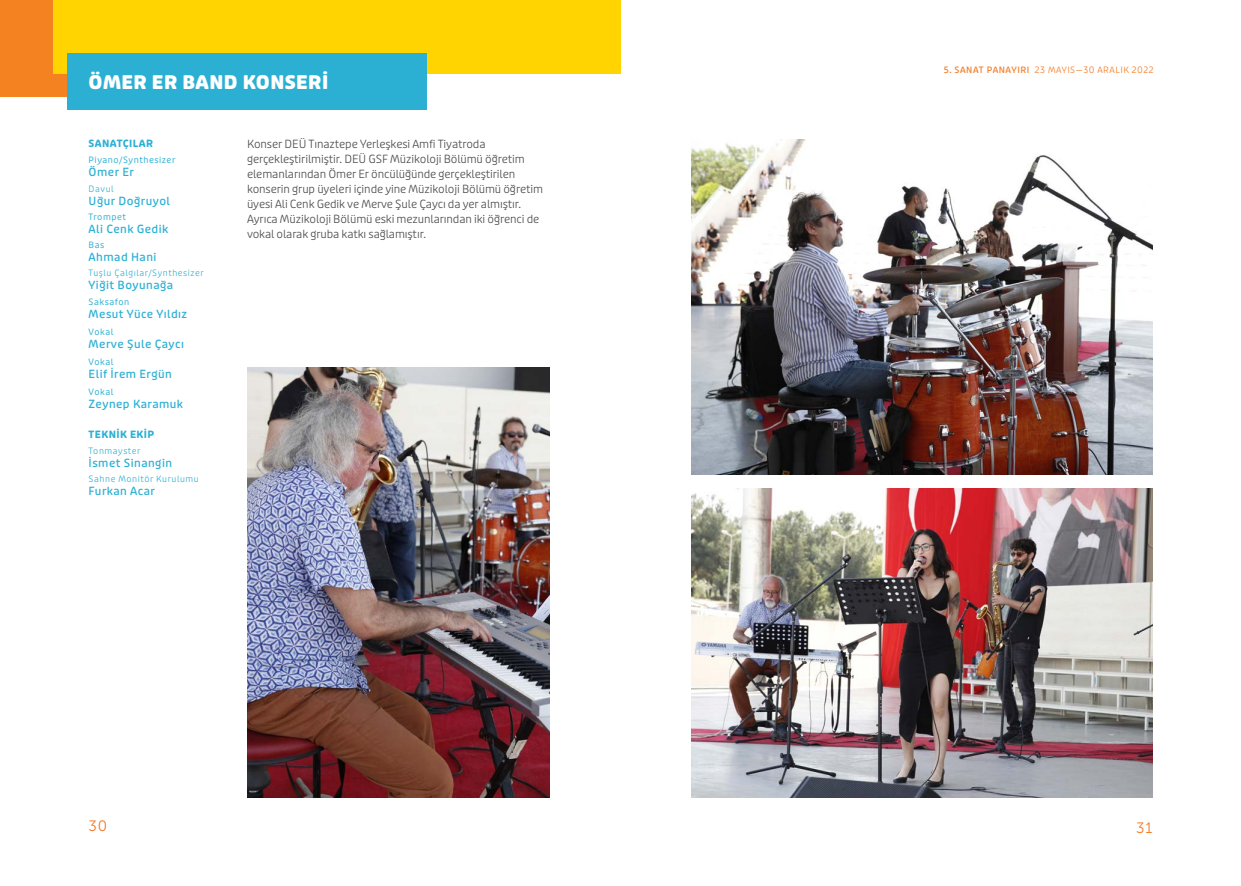
<style>
.page{position:relative;width:1241px;height:886px;background:#fff}
.page>*{position:absolute;margin:0;border:0;box-sizing:border-box;transform-origin:0 0}
.t1{font:700 expanded 18.75px "Puffin Display Soft";letter-spacing:.02em;color:#fff}
.t2{font:15px "Museo Sans 300";color:#f47921}
.t3{font:300 11.25px/15px "Puffin Display Soft";letter-spacing:-.01em;color:#494a4b}
.t4{font:11.25px "Puffin Display Soft Medm";letter-spacing:.04em;color:#2bb0d4}
.t5{font:700 10px "Puffin Display Soft";letter-spacing:.04em;color:#2bb0d4}
.t6{font:300 8.75px "Puffin Display Soft";letter-spacing:.06em;color:#2bb0d4}
.t7{font:8.75px "Puffin Display Soft";letter-spacing:.06em;color:#2bb0d4}
.t8{font:300 8.75px "Puffin Display Soft";letter-spacing:.06em;color:#f47921}
.s1{font-family:"Puffin Display Soft Medm";font-weight:400}
</style>
<div class="page">
<div style="left:0;top:0;width:74px;height:96px;background:#f58220"></div>
<div style="left:53px;top:0;width:567px;height:74px;background:#ffd400"></div>
<div style="left:68px;top:53px;width:359px;height:56px;background:#2bb0d4"></div>
<img style="left:691px;top:488px;width:461px;height:309px">
<img style="left:691px;top:140px;width:461px;height:335px">
<img style="left:247px;top:367px;width:302px;height:430px">
<p class="t1" style="left:89px;top:70px;width:241px">ÖMER ER BAND KONSERİ</p>
<p class="t5" style="left:89px;top:138px;width:66px">SANATÇILAR</p>
<p class="t7" style="left:89px;top:155px;width:88px">Piyano/Synthesizer</p>
<p class="t4" style="left:89px;top:166px;width:47px">Ömer Er</p>
<p class="t6" style="left:89px;top:183px;width:27px">Davul</p>
<p class="t4" style="left:89px;top:194px;width:83px">Uğur Doğruyol</p>
<p class="t7" style="left:89px;top:212px;width:39px">Trompet</p>
<p class="t4" style="left:89px;top:222px;width:81px">Ali Cenk Gedik</p>
<p class="t7" style="left:89px;top:240px;width:17px">Bas</p>
<p class="t4" style="left:89px;top:250px;width:69px">Ahmad Hani</p>
<p class="t6" style="left:89px;top:268px;width:117px">Tuşlu Çalgılar/Synthesizer</p>
<p class="t4" style="left:89px;top:279px;width:86px">Yiğit Boyunağa</p>
<p class="t7" style="left:89px;top:296px;width:42px">Saksafon</p>
<p class="t4" style="left:89px;top:307px;width:100px">Mesut Yüce Yıldız</p>
<p class="t7" style="left:89px;top:327px;width:26px">Vokal</p>
<p class="t7" style="left:89px;top:357px;width:26px">Vokal</p>
<p class="t7" style="left:89px;top:387px;width:26px">Vokal</p>
<p class="t4" style="left:89px;top:337px;width:97px">Merve Şule Çaycı</p>
<p class="t4" style="left:89px;top:367px;width:85px">Elif İrem Ergün</p>
<p class="t4" style="left:89px;top:398px;width:96px">Zeynep Karamuk</p>
<p class="t5" style="left:89px;top:428px;width:67px">TEKNİK EKİP</p>
<p class="t6" style="left:89px;top:445px;width:53px">Tonmayster</p>
<p class="t4" style="left:89px;top:456px;width:85px">İsmet Sinangin</p>
<p class="t6" style="left:89px;top:474px;width:112px">Sahne Monitör Kurulumu</p>
<p class="t4" style="left:89px;top:484px;width:68px">Furkan Acar</p>
<p class="t3" style="left:247px;top:137px;width:297px">Konser DEÜ Tınaztepe Yerleşkesi Amfi Tiyatroda gerçekleştirilmiştir. DEÜ GSF Müzikoloji Bölümü öğretim elemanlarından Ömer Er öncülüğünde gerçekleştirilen konserin grup üyeleri içinde yine Müzikoloji Bölümü öğretim üyesi Ali Cenk Gedik ve Merve Şule Çaycı da yer almıştır.<br>Ayrıca Müzikoloji Bölümü eski mezunlarından iki öğrenci de vokal olarak gruba katkı sağlamıştır.</p>
<h2 class="t2" style="left:89px;top:818px;width:20px">30</h2>
<p class="t8" style="left:943px;top:65px;width:211px"><span class="s1">5. SANAT PANAYIRI</span> 23 MAYIS—30 ARALIK 2022</p>
<h2 class="t2" style="left:1135px;top:820px;width:18px">31</h2>
</div>
